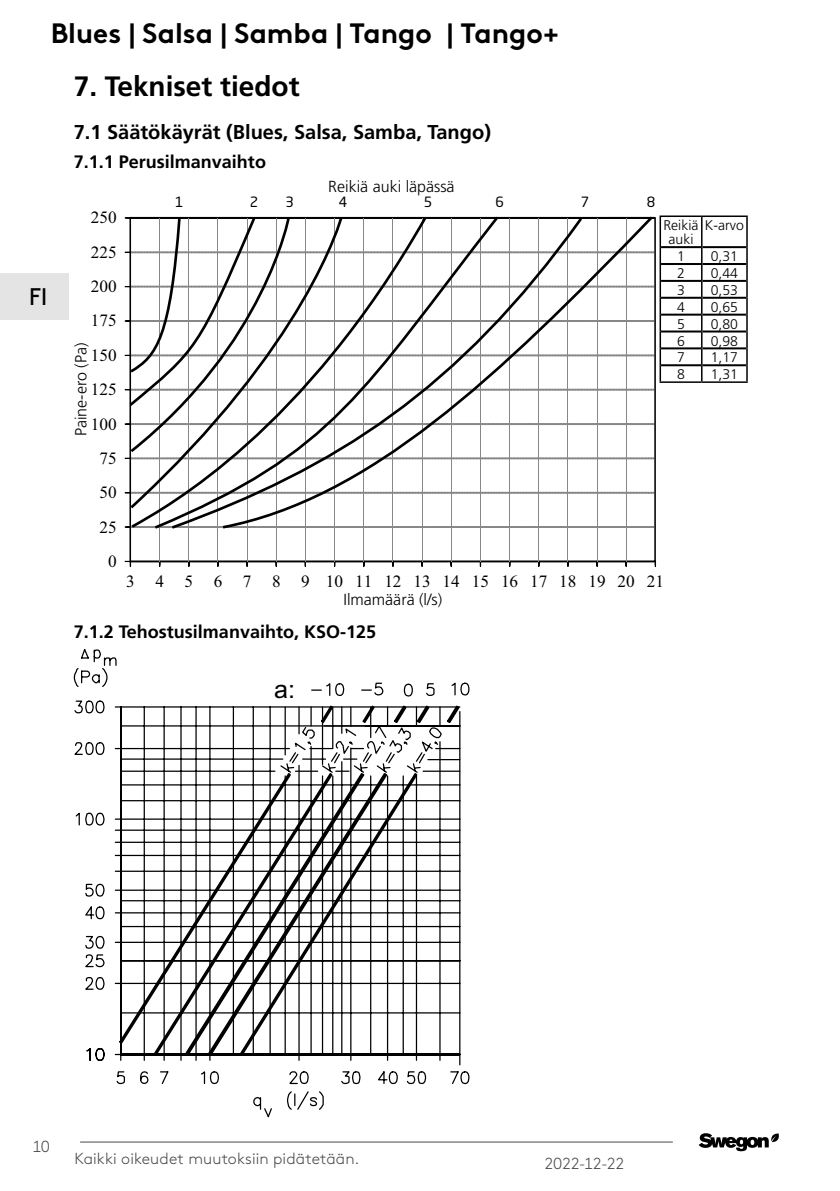
<style>
.page{position:relative;width:840px;height:1191px;background:#fff}
.page>*{position:absolute;margin:0;border:0;box-sizing:border-box;transform-origin:0 0}
.t1{font:700 28px "Swegon Brown";color:#000}
.Luvun_otsikko{font:28px "Frutiger LT 65 Bd";color:#000}
.t2{font:25px "Arial";color:#000}
.t3{font:24px "Swegon Brown";color:#000}
.Väliotsikko_X_X{font:20px "Frutiger LT 65 Bd";color:#000}
.Väliotsikko_X_X_X{font:18px "Frutiger LT 65 Bd";color:#000}
.t4{font:17.2px "Times New Roman";color:#000}
.t5{font:300 16px "Swegon Brown";letter-spacing:.005em;color:#4a4a49}
.Leipis{font:16px "Frutiger LT 45 Lt";color:#000}
.Leipis-2{font:14px/14px "Frutiger LT 45 Lt";color:#000;text-align:center}
.t6{font:14px "Neo Sans Std";color:#000}
</style>
<div class="page">
<div style="left:0;top:273px;width:68px;height:47px;background:#e4e4e5"></div>
<hr style="left:80px;top:1141px;width:592px;height:1px;background:#4a4a49">
<svg style="left:698px;top:1133px;width:81px;height:18px"></svg>
<svg style="left:74px;top:649px;width:395px;height:468px"></svg>
<svg style="left:74px;top:699px;width:395px;height:386px"></svg>
<svg style="left:392px;top:704px;width:38px;height:37px"></svg>
<svg style="left:129px;top:531px;width:526px;height:31px"></svg>
<hr style="left:130px;top:218px;width:1px;height:343px;background:#000">
<hr style="left:625px;top:218px;width:1px;height:343px;background:#878787">
<hr style="left:596px;top:218px;width:1px;height:343px;background:#878787">
<hr style="left:567px;top:218px;width:1px;height:343px;background:#878787">
<hr style="left:538px;top:218px;width:1px;height:343px;background:#878787">
<hr style="left:509px;top:218px;width:1px;height:343px;background:#878787">
<hr style="left:479px;top:218px;width:1px;height:343px;background:#878787">
<hr style="left:450px;top:218px;width:1px;height:343px;background:#878787">
<hr style="left:421px;top:218px;width:1px;height:343px;background:#878787">
<hr style="left:392px;top:218px;width:1px;height:343px;background:#878787">
<hr style="left:363px;top:218px;width:1px;height:343px;background:#878787">
<hr style="left:334px;top:218px;width:1px;height:343px;background:#878787">
<hr style="left:305px;top:218px;width:1px;height:343px;background:#878787">
<hr style="left:276px;top:218px;width:1px;height:343px;background:#878787">
<hr style="left:246px;top:218px;width:1px;height:343px;background:#878787">
<hr style="left:217px;top:218px;width:1px;height:343px;background:#878787">
<hr style="left:188px;top:218px;width:1px;height:343px;background:#878787">
<hr style="left:159px;top:218px;width:1px;height:343px;background:#878787">
<hr style="left:659px;top:215px;width:42px;height:2px;background:#000">
<hr style="left:701px;top:215px;width:46px;height:2px;background:#000">
<svg style="left:129px;top:216px;width:618px;height:312px"></svg>
<hr style="left:659px;top:381px;width:42px;height:2px;background:#000">
<hr style="left:701px;top:381px;width:46px;height:2px;background:#000">
<h1 class="t1" style="left:51px;top:11px;width:509px">Blues | Salsa | Samba | Tango | Tango+</h1>
<p class="Luvun_otsikko" style="left:74px;top:70px;width:227px">7. Tekniset tiedot</p>
<p class="Väliotsikko_X_X" style="left:74px;top:120px;width:418px">7.1 Säätökäyrät (Blues, Salsa, Samba, Tango)</p>
<p class="Väliotsikko_X_X_X" style="left:74px;top:151px;width:194px">7.1.1 Perusilmanvaihto</p>
<h3 class="t3" style="left:29px;top:279px;width:20px">FI</h3>
<p class="t4" style="left:91px;top:206px;width:27px">250</p>
<p class="t4" style="left:91px;top:240px;width:27px">225</p>
<p class="t4" style="left:91px;top:275px;width:27px">200</p>
<p class="t4" style="left:91px;top:309px;width:27px">175</p>
<p class="Leipis" style="left:72px;top:436px;width:95px;rotate:-90deg">Paine-ero (Pa)</p>
<p class="t4" style="left:91px;top:343px;width:27px">150</p>
<p class="t4" style="left:91px;top:378px;width:27px">125</p>
<p class="t4" style="left:91px;top:412px;width:27px">100</p>
<p class="t4" style="left:99px;top:446px;width:19px">75</p>
<p class="t4" style="left:99px;top:481px;width:19px">50</p>
<p class="t4" style="left:99px;top:515px;width:19px">25</p>
<p class="t4" style="left:108px;top:549px;width:10px">0</p>
<p class="Leipis" style="left:328px;top:177px;width:128px">Reikiä auki läpässä</p>
<p class="t6" style="left:175px;top:193px;width:10px">1</p>
<p class="t6" style="left:250px;top:193px;width:10px">2</p>
<p class="t6" style="left:285px;top:193px;width:10px">3</p>
<p class="t6" style="left:338px;top:193px;width:10px">4</p>
<p class="t6" style="left:423px;top:193px;width:10px">5</p>
<p class="t6" style="left:495px;top:193px;width:10px">6</p>
<p class="t6" style="left:580px;top:193px;width:10px">7</p>
<p class="t6" style="left:646px;top:193px;width:10px">8</p>
<p class="Leipis-2" style="left:663px;top:219px;width:36px">Reikiä auki</p>
<p class="Leipis-2" style="left:704px;top:219px;width:40px">K-arvo</p>
<p class="Leipis-2" style="left:676px;top:249px;width:9px">1</p>
<p class="Leipis-2" style="left:710px;top:249px;width:29px">0,31</p>
<p class="Leipis-2" style="left:676px;top:266px;width:9px">2</p>
<p class="Leipis-2" style="left:710px;top:266px;width:29px">0,44</p>
<p class="Leipis-2" style="left:676px;top:283px;width:9px">3</p>
<p class="Leipis-2" style="left:710px;top:283px;width:29px">0,53</p>
<p class="Leipis-2" style="left:676px;top:300px;width:9px">4</p>
<p class="Leipis-2" style="left:710px;top:300px;width:29px">0,65</p>
<p class="Leipis-2" style="left:676px;top:317px;width:9px">5</p>
<p class="Leipis-2" style="left:710px;top:317px;width:29px">0,80</p>
<p class="Leipis-2" style="left:676px;top:334px;width:9px">6</p>
<p class="Leipis-2" style="left:710px;top:334px;width:29px">0,98</p>
<p class="Leipis-2" style="left:676px;top:351px;width:9px">7</p>
<p class="Leipis-2" style="left:710px;top:351px;width:29px">1,17</p>
<p class="Leipis-2" style="left:676px;top:368px;width:9px">8</p>
<p class="Leipis-2" style="left:710px;top:368px;width:29px">1,31</p>
<p class="t4" style="left:126px;top:570px;width:539px">3 4 5 6 7 8 9 101112131415161718192021</p>
<p class="Leipis" style="left:343px;top:590px;width:100px">Ilmamäärä (l/s)</p>
<p class="Väliotsikko_X_X_X" style="left:74px;top:621px;width:304px">7.1.2 Tehostusilmanvaihto, KSO-125</p>
<p class="t2" style="left:274px;top:672px;width:22px">a:</p>
<p class="t5" style="left:32px;top:1135px;width:19px">10</p>
<p class="t5" style="left:74px;top:1146px;width:286px">Kaikki oikeudet muutoksiin pidätetään.</p>
<p class="t5" style="left:544px;top:1151px;width:81px">2022-12-22</p>
</div>
